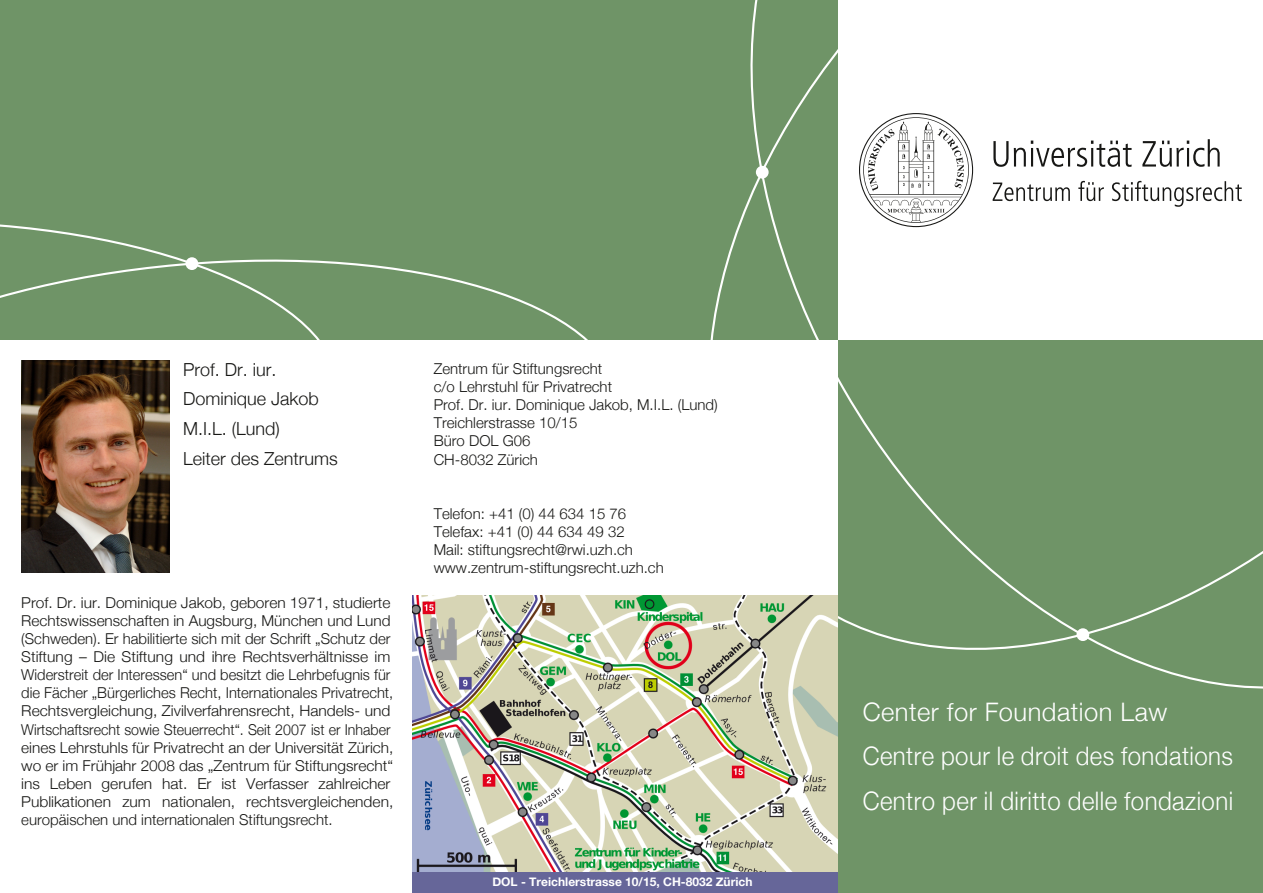
<style>
.page{position:relative;width:1263px;height:893px;background:#fff}
.page>*{position:absolute;margin:0;border:0;box-sizing:border-box;transform-origin:0 0}
.t1{font:300 25.5px/44.4px "Helvetica Neue";letter-spacing:.02em;color:#fff}
.t2{font:300 18px/29.5px "Helvetica Neue";color:#171715}
.t3{font:300 15px/18.1px "Helvetica Neue";color:#171715}
.t4{font:700 12px "Helvetica Neue";color:#fff}
</style>
<div class="page">
<div style="left:838px;top:340px;width:425px;height:553px;background:#6f9467"></div>
<div style="left:0;top:0;width:838px;height:340px;background:#6f9467"></div>
<svg style="left:0;top:225px;width:541px;height:115px"></svg>
<div style="left:186px;top:257px;width:12px;height:13px;background:#fff;border-radius:50%"></div>
<svg style="left:541px;top:0;width:722px;height:689px"></svg>
<div style="left:1076px;top:628px;width:13px;height:13px;background:#fff;border-radius:50%"></div>
<div style="left:756px;top:166px;width:13px;height:13px;background:#fff;border-radius:50%"></div>
<img style="left:21px;top:360px;width:149px;height:213px">
<img style="left:412px;top:595px;width:426px;height:277px">
<div style="left:412px;top:872px;width:426px;height:21px;background:#669"></div>
<svg style="left:993px;top:183px;width:77px;height:18px"></svg>
<svg style="left:1078px;top:181px;width:26px;height:20px"></svg>
<svg style="left:1112px;top:181px;width:130px;height:26px"></svg>
<svg style="left:993px;top:141px;width:15px;height:26px"></svg>
<svg style="left:1014px;top:141px;width:117px;height:26px"></svg>
<svg style="left:1142px;top:139px;width:78px;height:28px"></svg>
<svg style="left:859px;top:113px;width:114px;height:114px"></svg>
<p class="t2" style="left:183px;top:354px;width:156px">Prof. Dr. iur.<br>Dominique Jakob<br>M.I.L. (Lund)<br>Leiter des Zentrums</p>
<p class="t3" style="left:434px;top:359px;width:285px">Zentrum für Stiftungsrecht<br>c/o Lehrstuhl für Privatrecht<br>Prof. Dr. iur. Dominique Jakob, M.I.L. (Lund)<br>Treichlerstrasse 10/15<br>Büro DOL G06<br>CH-8032 Zürich</p>
<p class="t3" style="left:21px;top:593px;width:374px">Prof. Dr. iur. Dominique Jakob, geboren 1971, studierte Rechtswissenschaften in Augsburg, München und Lund (Schweden). Er habilitierte sich mit der Schrift „Schutz der Stiftung – Die Stiftung und ihre Rechtsverhältnisse im Widerstreit der Interessen“ und besitzt die Lehrbefugnis für die Fächer „Bürgerliches Recht, Internationales Privatrecht, Rechtsvergleichung, Zivilverfahrensrecht, Handels- und Wirtschaftsrecht sowie Steuerrecht“. Seit 2007 ist er Inhaber eines Lehrstuhls für Privatrecht an der Universität Zürich, wo er im Frühjahr 2008 das „Zentrum für Stiftungsrecht“ ins Leben gerufen hat. Er ist Verfasser zahlreicher Publikationen zum nationalen, rechtsvergleichenden, europäischen und internationalen Stiftungsrecht.</p>
<p class="t3" style="left:434px;top:504px;width:232px">Telefon: +41 (0) 44 634 15 76<br>Telefax: +41 (0) 44 634 49 32<br>Mail: stiftungsrecht@rwi.uzh.ch www.zentrum-stiftungsrecht.uzh.ch</p>
<p class="t4" style="left:492px;top:875px;width:262px">DOL - Treichlerstrasse 10/15, CH-8032 Zürich</p>
<h1 class="t1" style="left:863px;top:689px;width:372px">Center for Foundation Law<br>Centre pour le droit des fondations<br>Centro per il diritto delle fondazioni</h1>
</div>
